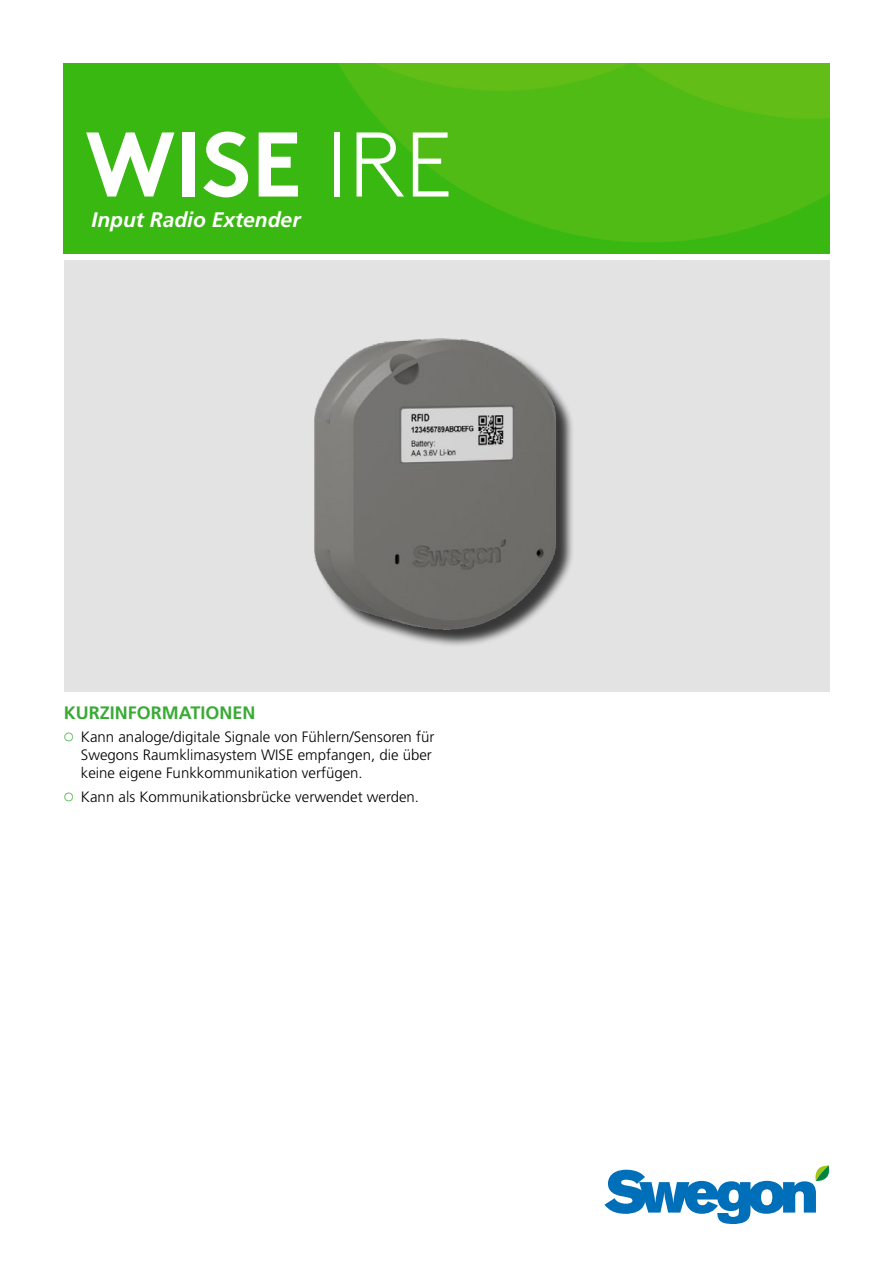
<style>
.page{position:relative;width:893px;height:1263px;background:#fff}
.page>*{position:absolute;margin:0;border:0;box-sizing:border-box;transform-origin:0 0}
.t1{font:700 91.5px "Swegon Brown";color:#fff}
.t2{font:italic 700 21px "Frutiger CE";color:#fff}
.t3{font:700 18px "Frutiger";color:#3aaa35}
.t4{font:300 15px/18px "Frutiger CE";color:#000}
.s1{font-weight:300}
.s2{font-family:"Nimbus Rom D";font-weight:400;color:#3aaa35}
</style>
<div class="page">
<svg style="left:604px;top:1165px;width:226px;height:59px"></svg>
<img style="left:64px;top:64px;width:765px;height:189px">
<div style="left:64px;top:260px;width:765px;height:432px;background:#e3e3e3"></div>
<img style="left:314px;top:338px;width:258px;height:308px">
<h1 class="t1" style="left:85px;top:90px;width:368px">WISE <span class="s1">IRE</span></h1>
<h2 class="t2" style="left:92px;top:207px;width:210px">Input Radio Extender</h2>
<p class="t3" style="left:64px;top:702px;width:193px">KURZINFORMATIONEN</p>
<p class="t4" style="left:81px;top:727px;width:355px;text-indent:-17px"><span class="s2">○</span> Kann analoge/digitale Signale von Fühlern/Sensoren für<br>Swegons Raumklimasystem WISE empfangen, die über keine eigene Funkkommunikation verfügen.</p>
<p class="t4" style="left:64px;top:788px;width:357px"><span class="s2">○</span> Kann als Kommunikationsbrücke verwendet werden.</p>
</div>
